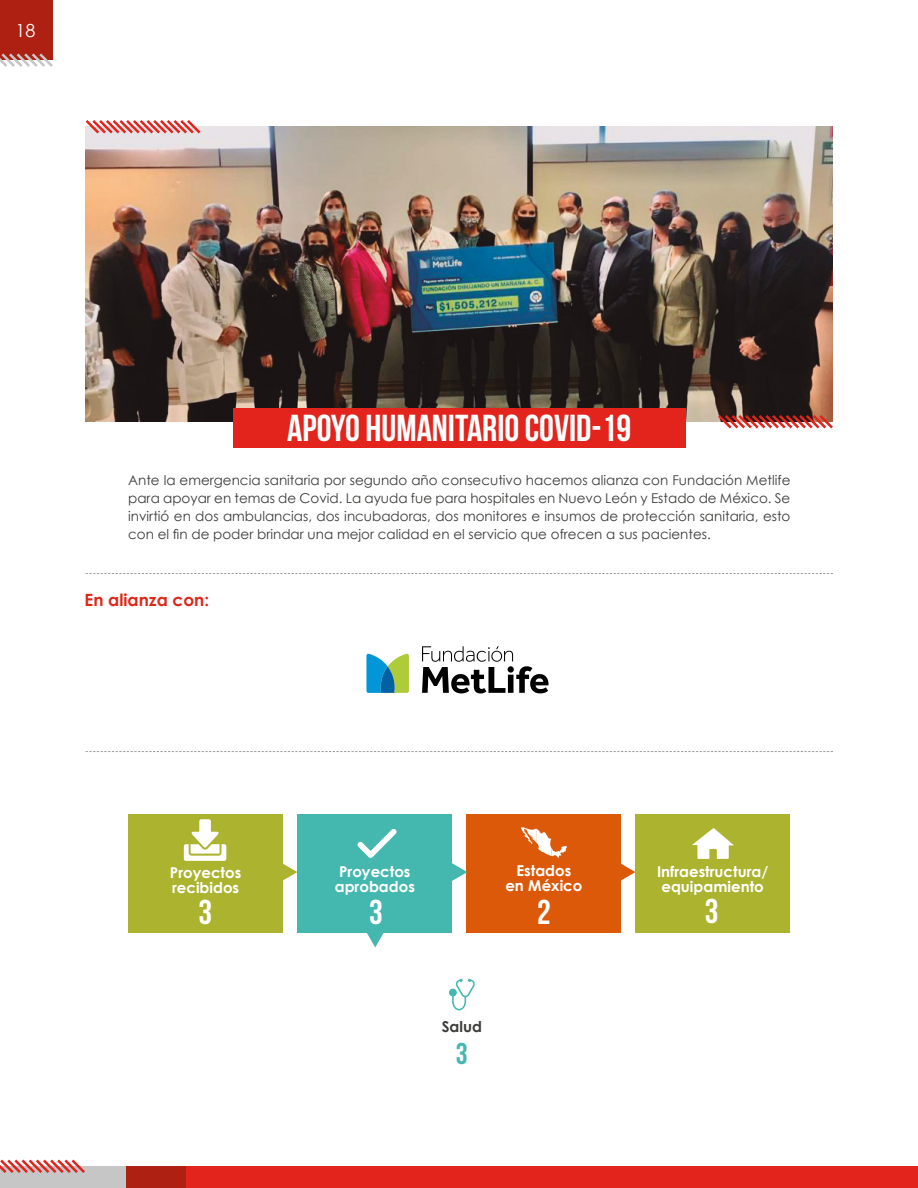
<style>
.page{position:relative;width:918px;height:1188px;background:#fff}
.page>*{position:absolute;margin:0;border:0;box-sizing:border-box;transform-origin:0 0}
.t1{font:700 37.5px "Bebas Neue";color:#fff}
.t2{font:34.5px "Bebas Neue";color:#fff}
.t3{font:30px "Bebas Neue";color:#44b8af}
.t4{font:18px "Century Gothic";color:#fff}
.t5{font:700 16.95px "Century Gothic";color:#dd2818}
.t6{font:700 15px/15px "Century Gothic";color:#fff}
.t7{font:700 15px "Century Gothic";color:#3c3c3b}
.t8{font:13.5px/18px "Century Gothic";color:#3c3c3b;text-align:justify}
</style>
<div class="page">
<div style="left:0;top:1166px;width:128px;height:22px;background:#c6c6c6"></div>
<div style="left:126px;top:1166px;width:60px;height:22px;background:#ad2012"></div>
<div style="left:0;top:0;width:53px;height:60px;background:#ad2012"></div>
<div style="left:186px;top:1166px;width:732px;height:22px;background:#e2241c"></div>
<svg style="left:0;top:1159px;width:85px;height:14px"></svg>
<svg style="left:0;top:53px;width:53px;height:14px"></svg>
<svg style="left:449px;top:979px;width:26px;height:31px"></svg>
<svg style="left:362px;top:932px;width:26px;height:15px"></svg>
<div style="left:128px;top:814px;width:155px;height:118px;background:#abb32f"></div>
<div style="left:297px;top:814px;width:155px;height:118px;background:#44b8af"></div>
<div style="left:466px;top:814px;width:155px;height:118px;background:#dd590a"></div>
<div style="left:636px;top:814px;width:154px;height:118px;background:#abb32f"></div>
<img style="left:86px;top:127px;width:747px;height:295px">
<svg style="left:184px;top:819px;width:42px;height:42px"></svg>
<svg style="left:357px;top:829px;width:40px;height:29px"></svg>
<svg style="left:521px;top:827px;width:46px;height:31px"></svg>
<div style="left:233px;top:409px;width:453px;height:39px;background:#e2241c"></div>
<svg style="left:283px;top:863px;width:14px;height:18px"></svg>
<svg style="left:452px;top:863px;width:15px;height:18px"></svg>
<svg style="left:621px;top:859px;width:15px;height:26px"></svg>
<svg style="left:86px;top:751px;width:747px;height:1px"></svg>
<svg style="left:86px;top:573px;width:747px;height:1px"></svg>
<svg style="left:85px;top:120px;width:118px;height:16px"></svg>
<svg style="left:715px;top:412px;width:118px;height:17px"></svg>
<svg style="left:366px;top:654px;width:43px;height:39px;background:#5ead9c"></svg>
<svg style="left:422px;top:646px;width:127px;height:47px"></svg>
<svg style="left:692px;top:828px;width:42px;height:31px"></svg>
<h3 class="t4" style="left:15px;top:18px;width:21px">18</h3>
<h1 class="t1" style="left:287px;top:408px;width:346px">APOYO HUMANITARIO COVID-19</h1>
<p class="t8" style="left:128px;top:471px;width:664px">Ante la emergencia sanitaria por segundo año consecutivo hacemos alianza con Fundación Metlife para apoyar en temas de Covid. La ayuda fue para hospitales en Nuevo León y Estado de México. Se invirtió en dos ambulancias, dos incubadoras, dos monitores e insumos de protección sanitaria, esto con el fin de poder brindar una mejor calidad en el servicio que ofrecen a sus pacientes.</p>
<p class="t5" style="left:85px;top:587px;width:126px">En alianza con:</p>
<p class="t6" style="left:505px;top:862px;width:79px;text-align:center">Estados en México</p>
<p class="t6" style="left:657px;top:863px;width:113px">Infraestructura/ equipamiento</p>
<p class="t6" style="left:170px;top:864px;width:73px">Proyectos recibidos</p>
<p class="t6" style="left:335px;top:863px;width:82px">Proyectos aprobados</p>
<h2 class="t2" style="left:199px;top:893px;width:15px">3</h2>
<h2 class="t2" style="left:369px;top:894px;width:15px">3</h2>
<h2 class="t2" style="left:537px;top:893px;width:15px">2</h2>
<h2 class="t2" style="left:705px;top:892px;width:15px">3</h2>
<p class="t7" style="left:442px;top:1015px;width:42px">Salud</p>
<h3 class="t3" style="left:456px;top:1037px;width:13px">3</h3>
</div>
